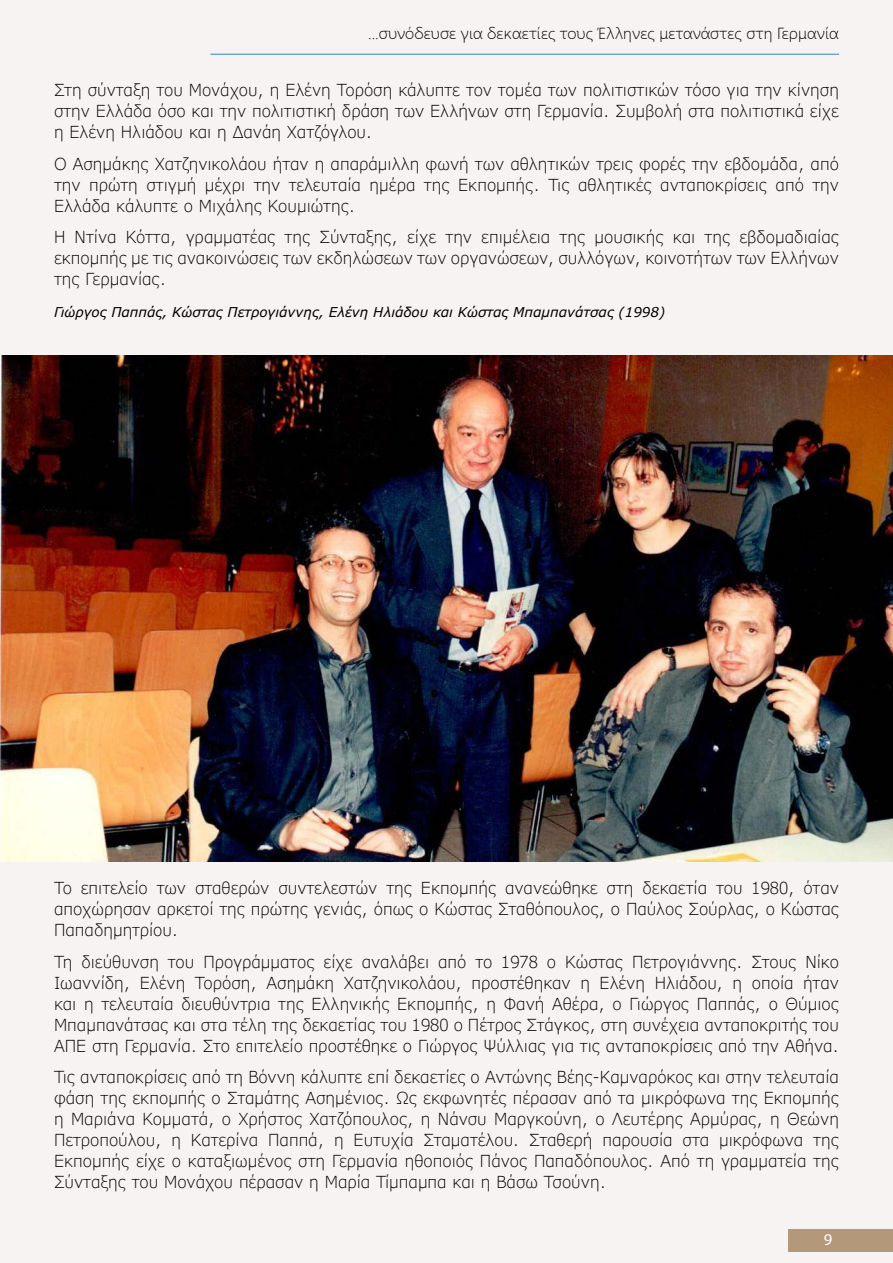
<style>
.page{position:relative;width:893px;height:1263px;background:#f7f3f2}
.page>*{position:absolute;margin:0;border:0;box-sizing:border-box;transform-origin:0 0}
.t1{font:300 16.5px/21px "Verdana Pro";color:#000;text-align:justify}
.t2{font:16.5px "Myriad Pro";color:#fff}
.t3{font:300 15px "Microsoft Ya Hei";color:#000}
.t4{font:italic 13.5px "Verdana Pro";color:#000}
</style>
<div class="page">
<div style="left:788px;top:1229px;width:105px;height:22px;background:#b3987a"></div>
<hr style="left:210px;top:54px;width:629px;height:1px;background:#4792cb">
<img style="left:0;top:355px;width:893px;height:506px">
<img style="left:0;top:737px;width:1px;height:454px">
<p class="t3" style="left:368px;top:23px;width:472px">...συνόδευσε για δεκαετίες τους Έλληνες μετανάστες στη Γερμανία</p>
<p class="t1" style="left:54px;top:79px;width:786px">Στη σύνταξη του Μονάχου, η Ελένη Τορόση κάλυπτε τον τομέα των πολιτιστικών τόσο για την κίνηση στην Ελλάδα όσο και την πολιτιστική δράση των Ελλήνων στη Γερμανία. Συμβολή στα πολιτιστικά είχε η Ελένη Ηλιάδου και η Δανάη Χατζόγλου.</p>
<p class="t1" style="left:54px;top:153px;width:786px">Ο Ασημάκης Χατζηνικολάου ήταν η απαράμιλλη φωνή των αθλητικών τρεις φορές την εβδομάδα, από την πρώτη στιγμή μέχρι την τελευταία ημέρα της Εκπομπής. Τις αθλητικές ανταποκρίσεις από την Ελλάδα κάλυπτε ο Μιχάλης Κουμιώτης.</p>
<p class="t1" style="left:54px;top:226px;width:786px">Η Ντίνα Κόττα, γραμματέας της Σύνταξης, είχε την επιμέλεια της μουσικής και της εβδομαδιαίας εκπομπής με τις ανακοινώσεις των εκδηλώσεων των οργανώσεων, συλλόγων, κοινοτήτων των Ελλήνων της Γερμανίας.</p>
<p class="t4" style="left:54px;top:303px;width:613px">Γιώργος Παππάς, Κώστας Πετρογιάννης, Ελένη Ηλιάδου και Κώστας Μπαμπανάτσας (1998)</p>
<p class="t1" style="left:54px;top:877px;width:786px">Το επιτελείο των σταθερών συντελεστών της Εκπομπής ανανεώθηκε στη δεκαετία του 1980, όταν αποχώρησαν αρκετοί της πρώτης γενιάς, όπως ο Κώστας Σταθόπουλος, ο Παύλος Σούρλας, ο Κώστας Παπαδημητρίου.</p>
<p class="t1" style="left:54px;top:951px;width:786px">Τη διεύθυνση του Προγράμματος είχε αναλάβει από το 1978 ο Κώστας Πετρογιάννης. Στους Νίκο Ιωαννίδη, Ελένη Τορόση, Ασημάκη Χατζηνικολάου, προστέθηκαν η Ελένη Ηλιάδου, η οποία ήταν και η τελευταία διευθύντρια της Ελληνικής Εκπομπής, η Φανή Αθέρα, ο Γιώργος Παππάς, ο Θύμιος Μπαμπανάτσας και στα τέλη της δεκαετίας του 1980 ο Πέτρος Στάγκος, στη συνέχεια ανταποκριτής του ΑΠΕ στη Γερμανία. Στο επιτελείο προστέθηκε ο Γιώργος Ψύλλιας για τις ανταποκρίσεις από την Αθήνα.</p>
<p class="t1" style="left:54px;top:1066px;width:786px">Τις ανταποκρίσεις από τη Βόννη κάλυπτε επί δεκαετίες ο Αντώνης Βέης-Καμναρόκος και στην τελευταία φάση της εκπομπής ο Σταμάτης Ασημένιος. Ως εκφωνητές πέρασαν από τα μικρόφωνα της Εκπομπής η Μαριάνα Κομματά, ο Χρήστος Χατζόπουλος, η Νάνσυ Μαργκούνη, ο Λευτέρης Αρμύρας, η Θεώνη Πετροπούλου, η Κατερίνα Παππά, η Ευτυχία Σταματέλου. Σταθερή παρουσία στα μικρόφωνα της Εκπομπής είχε ο καταξιωμένος στη Γερμανία ηθοποιός Πάνος Παπαδόπουλος. Από τη γραμματεία της Σύνταξης του Μονάχου πέρασαν η Μαρία Τίμπαμπα και η Βάσω Τσούνη.</p>
<p class="t2" style="left:824px;top:1230px;width:10px">9</p>
</div>
